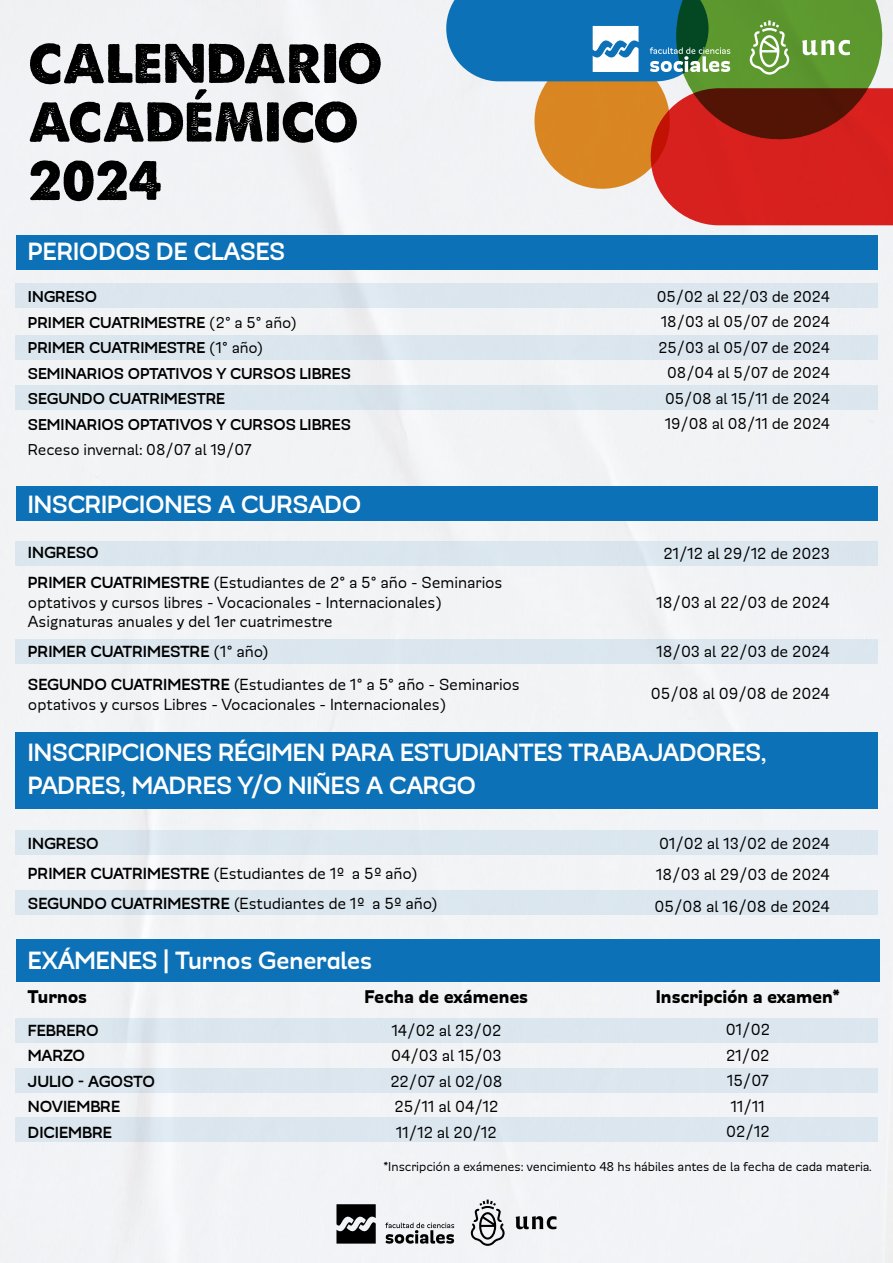
<style>
.page{position:relative;width:893px;height:1263px;background:#f2f3f5}
.page>*{position:absolute;margin:0;border:0;box-sizing:border-box;transform-origin:0 0}
.t1{font:700 28.5px/33.3px "Modernica";letter-spacing:-.005em;color:#fff}
.t2{font:800 21px "Modernica";letter-spacing:-.01em;color:#000}
.t3{font:18.45px/25.5px "Modernica";letter-spacing:-.01em;color:#000}
.t4{font:700 18.45px/25.5px "Modernica";letter-spacing:-.005em;color:#000}
.t5{font:700 18px/25.5px "Modernica";letter-spacing:-.005em;color:#000}
.t6{font:18px/25.5px "Modernica";letter-spacing:-.01em;color:#000;text-align:center}
.t7{font:14.7px "Modernica";letter-spacing:-.01em;color:#000}
.s1{font-weight:400}
.s2{font-weight:700}
</style>
<div class="page">
<svg style="left:30px;top:43px;width:351px;height:100px"></svg>
<svg style="left:30px;top:160px;width:131px;height:41px"></svg>
<div style="left:16px;top:236px;width:861px;height:34px;background:#0d71b7"></div>
<svg style="left:446px;top:0;width:447px;height:225px"></svg>
<div style="left:15px;top:284px;width:862px;height:24px;background:#dbe6ee"></div>
<div style="left:15px;top:336px;width:862px;height:24px;background:#dbe6ee"></div>
<div style="left:15px;top:385px;width:862px;height:25px;background:#dbe6ee"></div>
<div style="left:16px;top:487px;width:862px;height:34px;background:#0d71b7"></div>
<div style="left:15px;top:541px;width:862px;height:24px;background:#dbe6ee"></div>
<div style="left:15px;top:639px;width:862px;height:25px;background:#dbe6ee"></div>
<div style="left:16px;top:732px;width:862px;height:77px;background:#0d71b7"></div>
<div style="left:15px;top:830px;width:862px;height:24px;background:#dbe6ee"></div>
<div style="left:15px;top:891px;width:862px;height:24px;background:#dbe6ee"></div>
<div style="left:16px;top:939px;width:863px;height:43px;background:#0d71b7"></div>
<div style="left:16px;top:1018px;width:862px;height:24px;background:#dbe6ef"></div>
<div style="left:16px;top:1118px;width:862px;height:24px;background:#dbe6ef"></div>
<div style="left:16px;top:1068px;width:862px;height:24px;background:#dbe6ef"></div>
<svg style="left:336px;top:1204px;width:40px;height:39px"></svg>
<svg style="left:385px;top:1222px;width:69px;height:21px"></svg>
<svg style="left:471px;top:1199px;width:34px;height:47px"></svg>
<svg style="left:515px;top:1216px;width:41px;height:13px"></svg>
<h1 class="t1" style="left:28px;top:236px;width:259px">PERIODOS DE CLASES</h1>
<p class="t5" style="left:28px;top:284px;width:324px">INGRESO<br>PRIMER CUATRIMESTRE <span class="s1">(2° a 5° año)<br></span>PRIMER CUATRIMESTRE <span class="s1">(1° año)<br></span>SEMINARIOS OPTATIVOS Y CURSOS LIBRES<br>SEGUNDO CUATRIMESTRE<br>SEMINARIOS OPTATIVOS Y CURSOS LIBRES</p>
<p class="t6" style="left:28px;top:437px;width:225px">Receso invernal: 08/07 al 19/07</p>
<h1 class="t1" style="left:28px;top:489px;width:335px">INSCRIPCIONES A CURSADO</h1>
<p class="t3" style="left:28px;top:537px;width:476px;line-height:30px"><span class="s2">INGRESO<br>PRIMER CUATRIMESTRE</span> (Estudiantes de 2° a 5° año - Seminarios</p>
<p class="t3" style="left:28px;top:592px;width:416px;line-height:19.5px">optativos y cursos libres - Vocacionales - Internacionales)<br>Asignaturas anuales y del 1er cuatrimestre</p>
<p class="t3" style="left:28px;top:635px;width:493px;line-height:33px"><span class="s2">PRIMER CUATRIMESTRE</span> (1° año)<br><span class="s2">SEGUNDO CUATRIMESTRE</span> (Estudiantes de 1° a 5° año - Seminarios</p>
<p class="t3" style="left:28px;top:691px;width:420px">optativos y cursos Libres - Vocacionales - Internacionales)</p>
<p class="t6" style="left:657px;top:283px;width:174px">05/02 al 22/03 de 2024<br>18/03 al 05/07 de 2024<br>25/03 al 05/07 de 2024<br>08/04 al 5/07 de 2024<br>05/08 al 15/11 de 2024<br>19/08 al 08/11 de 2024</p>
<p class="t3" style="left:663px;top:540px;width:168px">21/12 al 29/12 de 2023</p>
<p class="t3" style="left:657px;top:589px;width:175px">18/03 al 22/03 de 2024</p>
<p class="t3" style="left:657px;top:638px;width:175px">18/03 al 22/03 de 2024</p>
<p class="t3" style="left:651px;top:680px;width:180px">05/08 al 09/08 de 2024</p>
<h1 class="t1" style="left:28px;top:737px;width:740px">INSCRIPCIONES RÉGIMEN PARA ESTUDIANTES TRABAJADORES,<br>PADRES, MADRES Y/O NIÑES A CARGO</h1>
<p class="t3" style="left:28px;top:828px;width:411px;line-height:30px"><span class="s2">INGRESO<br>PRIMER CUATRIMESTRE</span> (Estudiantes de 1º a 5º año)<br><span class="s2">SEGUNDO CUATRIMESTRE</span> (Estudiantes de 1º a 5º año)</p>
<h1 class="t1" style="left:28px;top:944px;width:346px">EXÁMENES | Turnos Generales</h1>
<p class="t3" style="left:655px;top:827px;width:177px;line-height:31.5px;text-align:justify">01/02 al 13/02 de 2024<br>18/03 al 29/03 de 2024<br>05/08 al 16/08 de 2024</p>
<p class="t2" style="left:28px;top:984px;width:61px">Turnos</p>
<p class="t2" style="left:365px;top:984px;width:165px">Fecha de exámenes</p>
<p class="t2" style="left:656px;top:984px;width:186px">Inscripción a examen*</p>
<p class="t4" style="left:28px;top:1017px;width:129px">FEBRERO<br>MARZO<br>JULIO - AGOSTO<br>NOVIEMBRE<br>DICIEMBRE</p>
<p class="t3" style="left:390px;top:1017px;width:114px;text-align:center">14/02 al 23/02<br>04/03 al 15/03<br>22/07 al 02/08<br>25/11 al 04/12<br>11/12 al 20/12</p>
<p class="t3" style="left:726px;top:1017px;width:45px">01/02<br>21/02<br>15/07<br>11/11<br>02/12</p>
<p class="t7" style="left:384px;top:1158px;width:490px">*Inscripción a exámenes: vencimiento 48 hs hábiles antes de la fecha de cada materia.</p>
</div>
